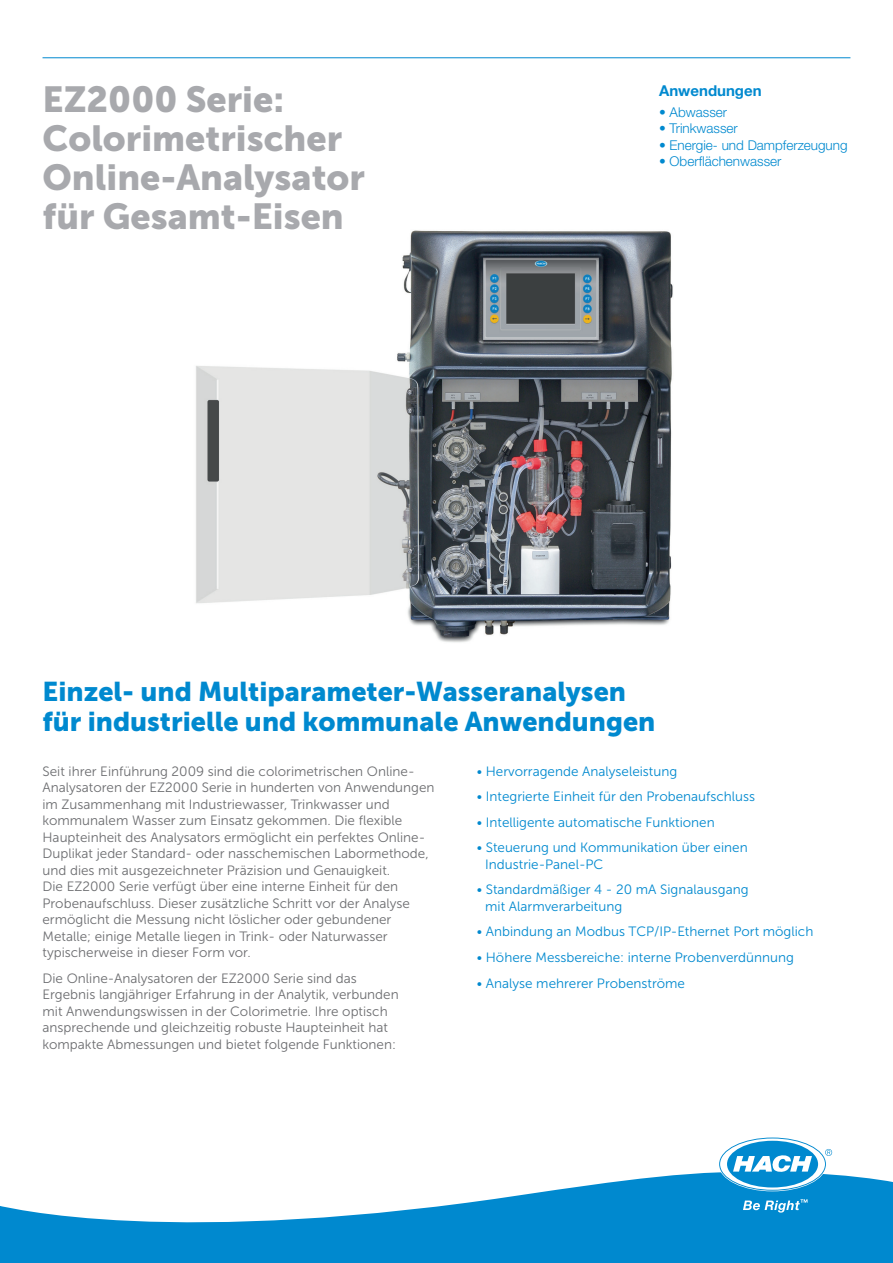
<style>
.page{position:relative;width:893px;height:1263px;background:#fff}
.page>*{position:absolute;margin:0;border:0;box-sizing:border-box;transform-origin:0 0}
.Head_1{font:36px/39px "Museo Sans 900";color:#a8a9ad}
.Head_2_USP{font:27px/30px "Museo Sans 900";color:#0089cf}
.Head_3{font:700 15px "Helvetica Neue LTW1 G";color:#0089cf}
.Head_2_USP-2{font:13.5px/16.5px "Museo Sans 300";color:#6c6d70}
.Text_1_Gray{font:13.5px/16.5px "Museo Sans 300";color:#0089cf}
.Text_1_Gray-2{font:13.5px/16.5px "Museo Sans 300";color:#6c6d70}
.Text_1_Color{font:300 13.5px "Helvetica Neue LTW1 G";color:#0089cf}
</style>
<div class="page">
<hr style="left:43px;top:57px;width:807px;height:1px;background:#0089cf">
<svg style="left:0;top:1172px;width:893px;height:91px;fill:#0089cf"></svg>
<svg style="left:720px;top:1138px;width:112px;height:52px"></svg>
<svg style="left:743px;top:1199px;width:64px;height:13px"></svg>
<img style="left:196px;top:230px;width:477px;height:413px">
<p class="Head_1" style="left:43px;top:80px;width:324px">EZ2000 Serie:<br>Colorimetrischer<br>Online-Analysator für Gesamt-Eisen</p>
<p class="Head_3" style="left:659px;top:81px;width:104px">Anwendungen</p>
<p class="Text_1_Color" style="left:659px;top:104px;width:70px">• Abwasser</p>
<p class="Text_1_Color" style="left:659px;top:120px;width:80px">• Trinkwasser</p>
<p class="Text_1_Color" style="left:659px;top:137px;width:190px">• Energie- und Dampferzeugung</p>
<p class="Text_1_Color" style="left:659px;top:153px;width:124px">• Oberflächenwasser</p>
<p class="Head_2_USP" style="left:43px;top:676px;width:614px">Einzel- und Multiparameter-Wasseranalysen für industrielle und kommunale Anwendungen</p>
<p class="Head_2_USP-2" style="left:43px;top:763px;width:394px">Seit ihrer Einführung 2009 sind die colorimetrischen Online-Analysatoren der EZ2000 Serie in hunderten von Anwendungen im Zusammenhang mit Industriewasser, Trinkwasser und kommunalem Wasser zum Einsatz gekommen. Die flexible Haupteinheit des Analysators ermöglicht ein perfektes Online-Duplikat jeder Standard- oder nasschemischen Labormethode, und dies mit ausgezeichneter Präzision und Genauigkeit.<br>Die EZ2000 Serie verfügt über eine interne Einheit für den Probenaufschluss. Dieser zusätzliche Schritt vor der Analyse ermöglicht die Messung nicht löslicher oder gebundener Metalle; einige Metalle liegen in Trink- oder Naturwasser typischerweise in dieser Form vor.</p>
<p class="Text_1_Gray-2" style="left:43px;top:970px;width:358px">Die Online-Analysatoren der EZ2000 Serie sind das Ergebnis langjähriger Erfahrung in der Analytik, verbunden mit Anwendungswissen in der Colorimetrie. Ihre optisch ansprechende und gleichzeitig robuste Haupteinheit hat kompakte Abmessungen und bietet folgende Funktionen:</p>
<p class="Text_1_Gray" style="left:477px;top:763px;width:202px">• Hervorragende Analyseleistung</p>
<p class="Text_1_Gray" style="left:477px;top:788px;width:280px">• Integrierte Einheit für den Probenaufschluss</p>
<p class="Text_1_Gray" style="left:477px;top:814px;width:239px">• Intelligente automatische Funktionen</p>
<p class="Text_1_Gray" style="left:485px;top:839px;width:264px;text-indent:-9px">• Steuerung und Kommunikation über einen<br>Industrie-Panel-PC</p>
<p class="Text_1_Gray" style="left:485px;top:881px;width:265px;text-indent:-9px">• Standardmäßiger 4 - 20 mA Signalausgang mit Alarmverarbeitung</p>
<p class="Text_1_Gray" style="left:477px;top:924px;width:338px">• Anbindung an Modbus TCP/IP-Ethernet Port möglich</p>
<p class="Text_1_Gray" style="left:477px;top:949px;width:319px">• Höhere Messbereiche: interne Probenverdünnung</p>
<p class="Text_1_Gray" style="left:477px;top:975px;width:210px">• Analyse mehrerer Probenströme</p>
</div>
